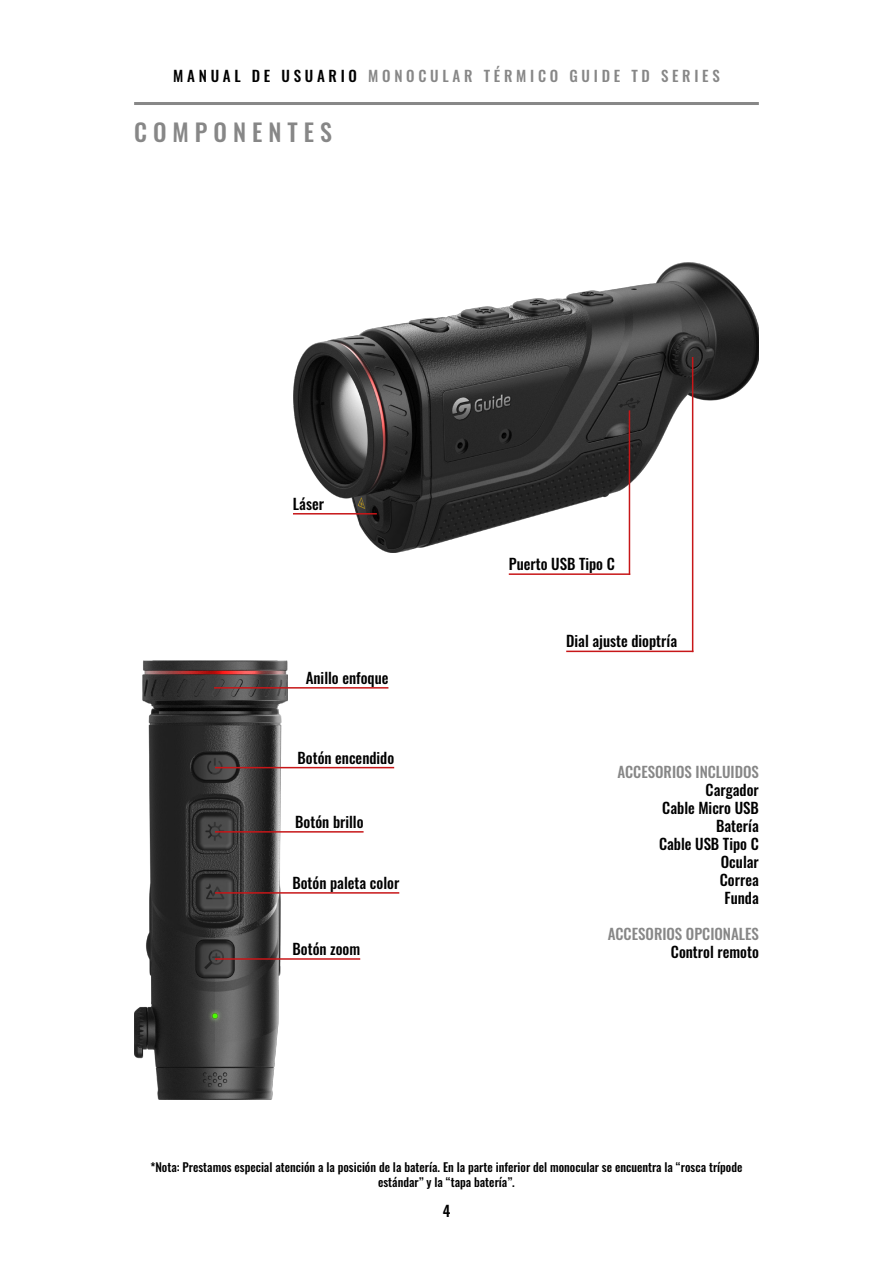
<style>
.page{position:relative;width:893px;height:1263px;background:#fff}
.page>*{position:absolute;margin:0;border:0;box-sizing:border-box;transform-origin:0 0}
.t1{font:24px "Oswald";letter-spacing:.25em;color:#878787}
.t2{font:15px "Oswald";color:#000}
.t3{font:15px "Oswald";letter-spacing:.24em;color:#878787}
.t4{font:15px "Oswald";color:#878787}
.t5{font:12px/14.4px "Oswald";color:#000;text-align:center}
.s1{color:#000}
</style>
<div class="page">
<img style="left:293px;top:263px;width:466px;height:290px">
<img style="left:134px;top:660px;width:153px;height:440px">
<hr style="left:134px;top:102px;width:625px;height:3px;background:#878787">
<hr style="left:692px;top:357px;width:1px;height:295px;background:#c71618">
<hr style="left:629px;top:410px;width:1px;height:165px;background:#c71618">
<hr style="left:214px;top:687px;width:174px;height:2px;background:#c71618">
<hr style="left:215px;top:892px;width:184px;height:2px;background:#c71618">
<hr style="left:215px;top:831px;width:149px;height:2px;background:#c71618">
<hr style="left:215px;top:767px;width:179px;height:1px;background:#c71618">
<hr style="left:293px;top:513px;width:84px;height:1px;background:#c71618">
<hr style="left:566px;top:651px;width:127px;height:1px;background:#c71618">
<hr style="left:509px;top:573px;width:121px;height:2px;background:#c71618">
<hr style="left:215px;top:958px;width:145px;height:2px;background:#c71618">
<p class="t3" style="left:173px;top:62px;width:548px"><span class="s1">MANUAL DE USUARIO</span> MONOCULAR TÉRMICO GUIDE TD SERIES</p>
<p class="t1" style="left:134px;top:111px;width:199px">COMPONENTES</p>
<p class="t2" style="left:293px;top:490px;width:33px">Láser</p>
<p class="t2" style="left:306px;top:664px;width:84px">Anillo enfoque</p>
<p class="t2" style="left:297px;top:744px;width:98px">Botón encendido</p>
<p class="t2" style="left:295px;top:808px;width:70px">Botón brillo</p>
<p class="t2" style="left:292px;top:869px;width:108px">Botón paleta color</p>
<p class="t2" style="left:293px;top:935px;width:69px">Botón zoom</p>
<p class="t2" style="left:509px;top:551px;width:108px">Puerto USB Tipo C</p>
<p class="t2" style="left:566px;top:628px;width:112px">Dial ajuste dioptría</p>
<p class="t4" style="left:617px;top:758px;width:143px">ACCESORIOS INCLUIDOS</p>
<p class="t2" style="left:706px;top:776px;width:55px">Cargador</p>
<p class="t2" style="left:662px;top:794px;width:98px">Cable Micro USB</p>
<p class="t2" style="left:716px;top:812px;width:44px">Batería</p>
<p class="t2" style="left:659px;top:830px;width:101px">Cable USB Tipo C</p>
<p class="t2" style="left:721px;top:848px;width:39px">Ocular</p>
<p class="t2" style="left:720px;top:866px;width:40px">Correa</p>
<p class="t2" style="left:725px;top:884px;width:36px">Funda</p>
<p class="t4" style="left:608px;top:920px;width:153px">ACCESORIOS OPCIONALES</p>
<p class="t2" style="left:671px;top:938px;width:89px">Control remoto</p>
<p class="t5" style="left:151px;top:1159px;width:593px">*Nota: Prestamos especial atención a la posición de la batería. En la parte inferior del monocular se encuentra la “rosca trípode estándar” y la “tapa batería”.</p>
<p class="t2" style="left:443px;top:1197px;width:9px">4</p>
</div>
